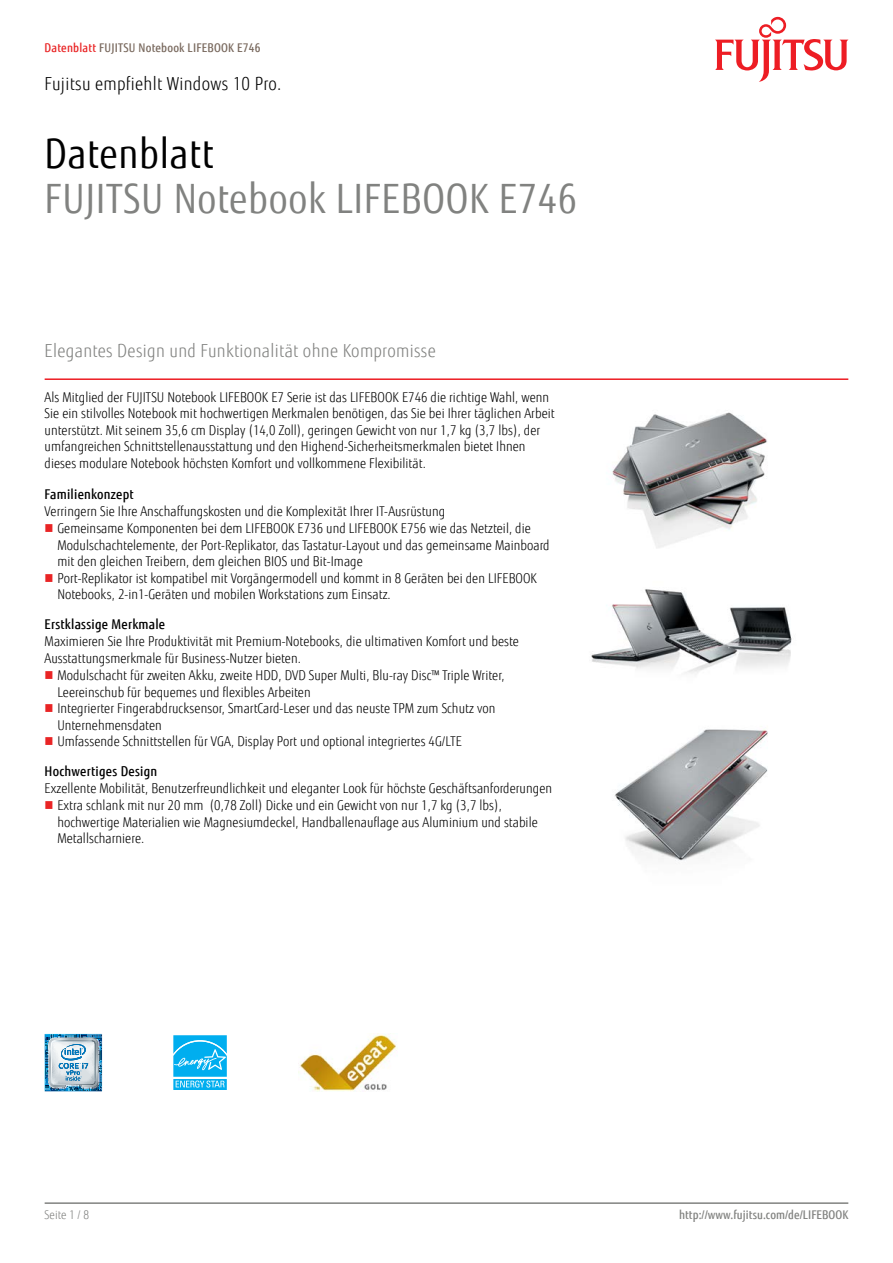
<style>
.page{position:relative;width:893px;height:1263px;background:#fff}
.page>*{position:absolute;margin:0;border:0;box-sizing:border-box;transform-origin:0 0}
.t1{font:40.5px "Fujitsu Sans";letter-spacing:.02em;color:#818280;scale:.9 1}
.t2{font:40.5px "Fujitsu Sans";letter-spacing:.02em;color:#000;scale:.9 1}
.t3{font:300 18px "Fujitsu Sans";letter-spacing:.02em;color:#818280;scale:.9 1}
.t4{font:300 18px "Fujitsu Sans";letter-spacing:.02em;color:#000;scale:.9 1}
.t5{font:300 13.5px/16.5px "Fujitsu Sans";letter-spacing:.005em;color:#000;scale:.9 1}
.t6{font:500 13.5px "Fujitsu Sans";letter-spacing:.02em;color:#000;scale:.9 1}
.t7{font:500 12px "Fujitsu Sans";letter-spacing:.02em;color:#79695e;scale:.9 1}
.t8{font:500 12px "Fujitsu Sans";letter-spacing:.005em;color:#818280;scale:.9 1}
.t9{font:300 12px "Fujitsu Sans";letter-spacing:.005em;color:#818280;scale:.9 1}
.s1{color:#e92425}
</style>
<div class="page">
<hr style="left:45px;top:1202px;width:803px;height:2px;background:#818280">
<hr style="left:45px;top:378px;width:803px;height:2px;background:#ed1d24">
<svg style="left:715px;top:17px;width:133px;height:65px"></svg>
<img style="left:612px;top:412px;width:155px;height:136px">
<img style="left:591px;top:589px;width:201px;height:85px">
<img style="left:614px;top:729px;width:154px;height:132px">
<svg style="left:45px;top:1034px;width:58px;height:58px;background:#96b8cc"></svg>
<svg style="left:173px;top:1035px;width:54px;height:55px;background:#32bdf1"></svg>
<img style="left:298px;top:1034px;width:99px;height:57px">
<p class="t7" style="left:45px;top:40px;width:241px"><span class="s1">Datenblatt</span> FUJITSU Notebook LIFEBOOK E746</p>
<h2 class="t4" style="left:45px;top:73px;width:265px">Fujitsu empfiehlt Windows 10 Pro.</h2>
<h1 class="t2" style="left:45px;top:130px;width:189px">Datenblatt</h1>
<h1 class="t1" style="left:45px;top:175px;width:593px">FUJITSU Notebook LIFEBOOK E746</h1>
<h2 class="t3" style="left:45px;top:340px;width:436px">Elegantes Design und Funktionalität ohne Kompromisse</h2>
<p class="t5" style="left:45px;top:389px;width:568px">Als Mitglied der FUJITSU Notebook LIFEBOOK E7 Serie ist das LIFEBOOK E746 die richtige Wahl, wenn Sie ein stilvolles Notebook mit hochwertigen Merkmalen benötigen, das Sie bei Ihrer täglichen Arbeit unterstützt. Mit seinem 35,6 cm Display (14,0 Zoll), geringen Gewicht von nur 1,7 kg (3,7 lbs), der umfangreichen Schnittstellenausstattung und den Highend-Sicherheitsmerkmalen bietet Ihnen dieses modulare Notebook höchsten Komfort und vollkommene Flexibilität.</p>
<p class="t6" style="left:45px;top:486px;width:101px">Familienkonzept</p>
<p class="t5" style="left:57px;top:503px;width:548px;text-indent:-13px">Verringern Sie Ihre Anschaffungskosten und die Komplexität Ihrer IT-Ausrüstung<br>Gemeinsame Komponenten bei dem LIFEBOOK E736 und LIFEBOOK E756 wie das Netzteil, die Modulschachtelemente, der Port-Replikator, das Tastatur-Layout und das gemeinsame Mainboard mit den gleichen Treibern, dem gleichen BIOS und Bit-Image<br>Port-Replikator ist kompatibel mit Vorgängermodell und kommt in 8 Geräten bei den LIFEBOOK Notebooks, 2-in1-Geräten und mobilen Workstations zum Einsatz.</p>
<p class="t6" style="left:45px;top:616px;width:135px">Erstklassige Merkmale</p>
<p class="t5" style="left:45px;top:633px;width:528px">Maximieren Sie Ihre Produktivität mit Premium-Notebooks, die ultimativen Komfort und beste<br>Ausstattungsmerkmale für Business-Nutzer bieten.</p>
<p class="t5" style="left:57px;top:667px;width:499px">Modulschacht für zweiten Akku, zweite HDD, DVD Super Multi, Blu-ray Disc™ Triple Writer, Leereinschub für bequemes und flexibles Arbeiten<br>Integrierter Fingerabdrucksensor, SmartCard-Leser und das neuste TPM zum Schutz von Unternehmensdaten<br>Umfassende Schnittstellen für VGA, Display Port und optional integriertes 4G/LTE</p>
<p class="t6" style="left:45px;top:763px;width:127px">Hochwertiges Design</p>
<p class="t5" style="left:57px;top:780px;width:551px;text-indent:-13px">Exzellente Mobilität, Benutzerfreundlichkeit und eleganter Look für höchste Geschäftsanforderungen Extra schlank mit nur 20 mm (0,78 Zoll) Dicke und ein Gewicht von nur 1,7 kg (3,7 lbs), hochwertige Materialien wie Magnesiumdeckel, Handballenauflage aus Aluminium und stabile Metallscharniere.</p>
<p class="t9" style="left:45px;top:1208px;width:51px">Seite 1 / 8</p>
<p class="t8" style="left:679px;top:1208px;width:190px">http://www.fujitsu.com/de/LIFEBOOK</p>
</div>
